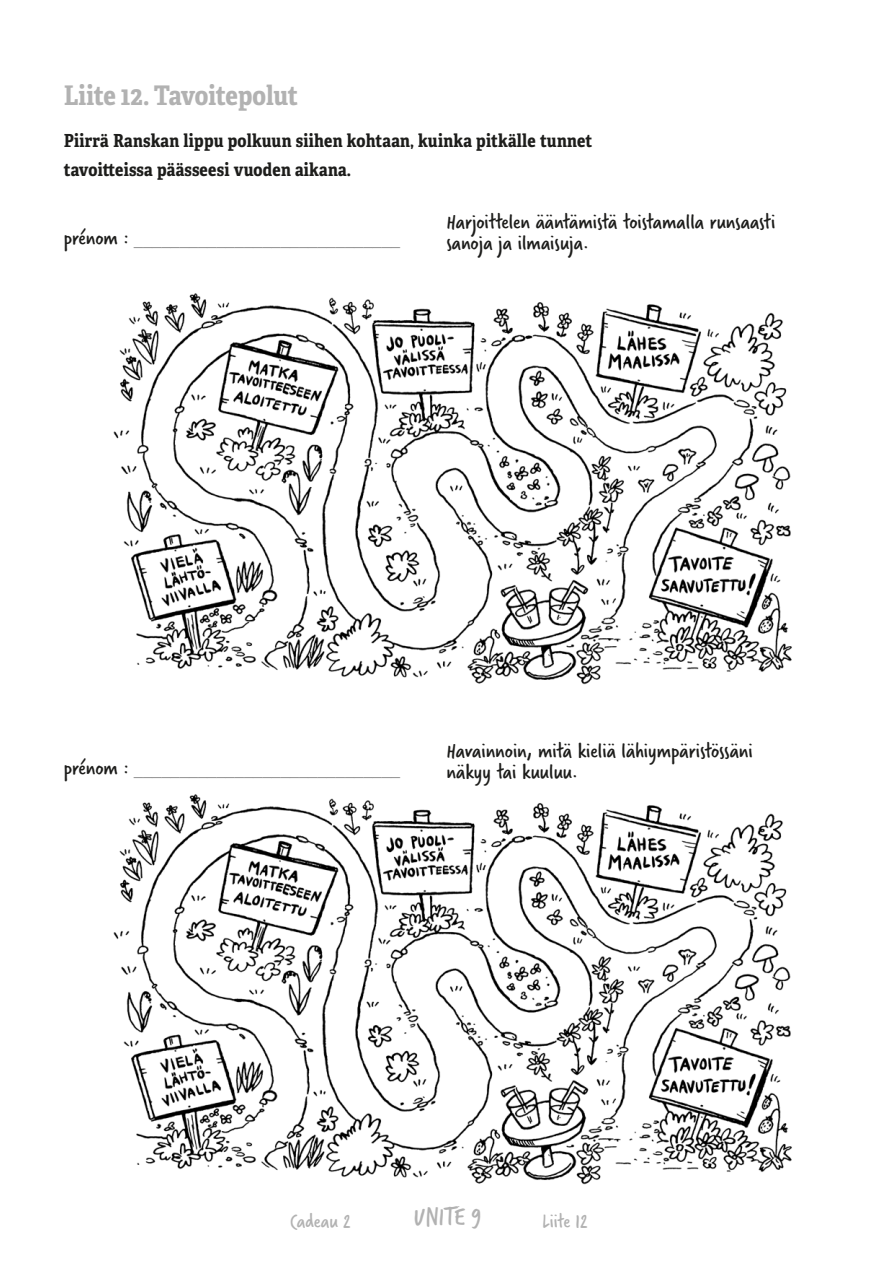
<style>
.page{position:relative;width:893px;height:1263px;background:#fff}
.page>*{position:absolute;margin:0;border:0;box-sizing:border-box;transform-origin:0 0}
.t1{font:700 27px "Adelle Condensed";letter-spacing:-.01em;color:#b2b2b2}
.t2{font:27px "Verveine";color:#b2b2b2}
.t3{font:22.5px/21px "Verveine";color:#1d1d1b}
.t4{font:22.5px "Adelle Condensed Th";color:#878787}
.t5{font:21px "Verveine";color:#b2b2b2}
.t6{font:700 18px/29px "Adelle Condensed";letter-spacing:.01em;color:#1d1d1b}
.s1{font-family:"Verveine";color:#1d1d1b}
</style>
<div class="page">
<img style="left:113px;top:293px;width:679px;height:392px">
<img style="left:113px;top:794px;width:679px;height:391px">
<p class="t1" style="left:64px;top:76px;width:236px">Liite 12. Tavoitepolut</p>
<p class="t6" style="left:64px;top:125px;width:530px">Piirrä Ranskan lippu polkuun siihen kohtaan, kuinka pitkälle tunnet tavoitteissa päässeesi vuoden aikana.</p>
<p class="t4" style="left:64px;top:221px;width:338px"><span class="s1">prénom :</span> _____________________________</p>
<p class="t3" style="left:446px;top:212px;width:330px">Harjoittelen ääntämistä toistamalla runsaasti sanoja ja ilmaisuja.</p>
<p class="t4" style="left:64px;top:750px;width:338px"><span class="s1">prénom :</span> _____________________________</p>
<p class="t3" style="left:446px;top:740px;width:308px">Havainnoin, mitä kieliä lähiympäristössäni näkyy tai kuuluu.</p>
<p class="t5" style="left:290px;top:1206px;width:62px">Cadeau 2</p>
<p class="t2" style="left:414px;top:1198px;width:69px">UNITÉ 9</p>
<p class="t5" style="left:542px;top:1206px;width:47px">Liite 12</p>
</div>
